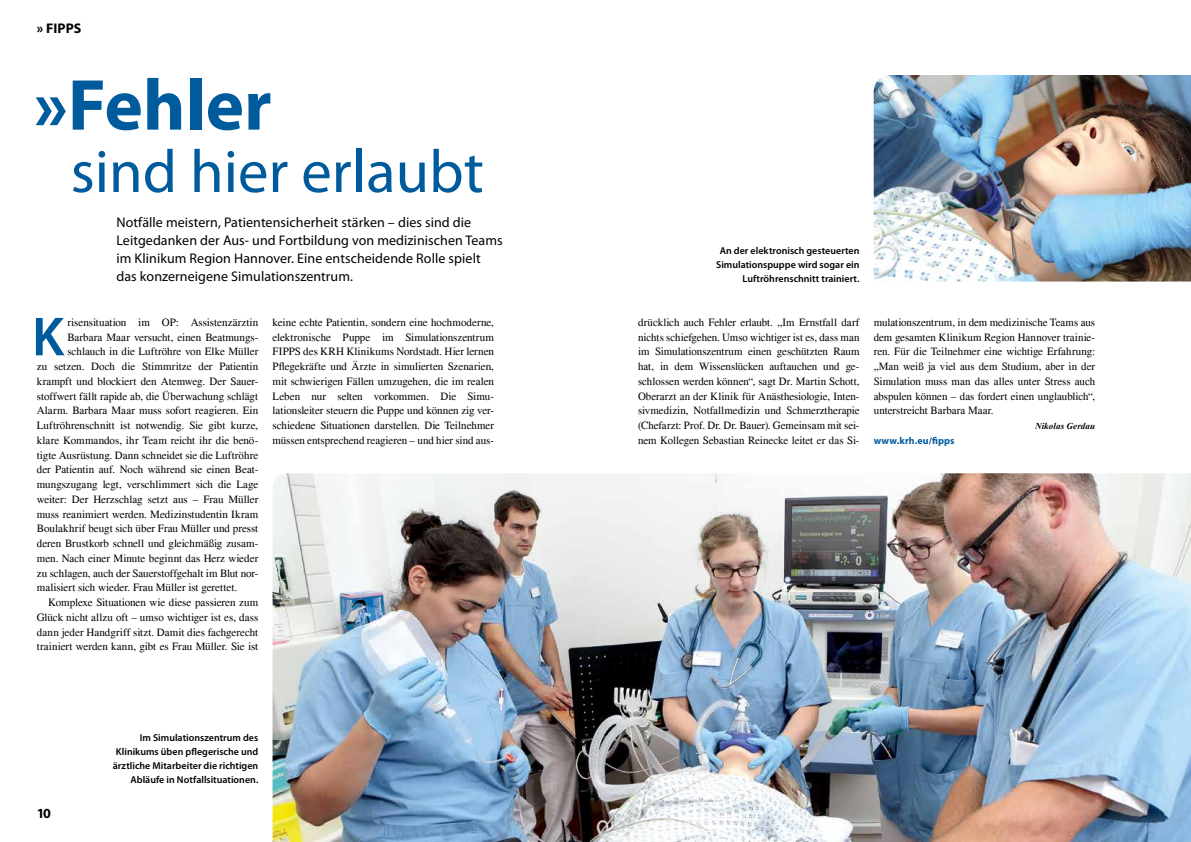
<style>
.page{position:relative;width:1191px;height:842px;background:#fff}
.page>*{position:absolute;margin:0;border:0;box-sizing:border-box;transform-origin:0 0}
.t1{font:700 72.8px "Myriad Pro";color:#005b9d}
.t2{font:60.8px "Myriad Pro";color:#005b9d}
.t3{font:600 55.4px "Myriad Pro";color:#005b9d}
.t4{font:14px/18px "Myriad Pro";letter-spacing:.005em;color:#000}
.t5{font:700 14px "Myriad Pro";color:#000}
.t6{font:11px/14.8px "Times";color:#000;text-align:justify}
.t7{font:600 10px/14px "Myriad Pro";color:#000;text-align:right}
.t8{font:700 10px "Myriad Pro";letter-spacing:.01em;color:#005b9d}
.t9{font:italic 700 9px "Times New Roman";letter-spacing:.015em;color:#000}
</style>
<div class="page">
<img style="left:272px;top:473px;width:919px;height:369px">
<img style="left:873px;top:75px;width:318px;height:207px">
<p class="t5" style="left:37px;top:19px;width:46px">» FIPPS</p>
<h1 class="t1" style="left:34px;top:58px;width:239px">»Fehler</h1>
<h2 class="t2" style="left:71px;top:134px;width:415px">sind hier erlaubt</h2>
<p class="t4" style="left:116px;top:213px;width:387px">Notfälle meistern, Patientensicherheit stärken – dies sind die Leitgedanken der Aus- und Fortbildung von medizinischen Teams im Klinikum Region Hannover. Eine entscheidende Rolle spielt das konzerneigene Simulationszentrum.</p>
<h3 class="t3" style="left:32px;top:301px;width:34px">K</h3>
<p class="t6" style="left:67px;top:315px;width:192px">risensituation im OP: Assistenzärztin</p>
<p class="t6" style="left:67px;top:329px;width:192px">Barbara Maar versucht, einen Beatmungs-</p>
<p class="t6" style="left:67px;top:344px;width:192px">schlauch in die Luftröhre von Elke Müller</p>
<p class="t6" style="left:37px;top:359px;width:223px">zu setzen. Doch die Stimmritze der Patientin</p>
<p class="t6" style="left:37px;top:374px;width:223px">krampft und blockiert den Atemweg. Der Sauer-</p>
<p class="t6" style="left:37px;top:388px;width:223px">stoffwert fällt rapide ab, die Überwachung schlägt</p>
<p class="t6" style="left:37px;top:403px;width:223px">Alarm. Barbara Maar muss sofort reagieren. Ein</p>
<p class="t6" style="left:37px;top:418px;width:223px">Luftröhrenschnitt ist notwendig. Sie gibt kurze,</p>
<p class="t6" style="left:37px;top:433px;width:223px">klare Kommandos, ihr Team reicht ihr die benö-</p>
<p class="t6" style="left:37px;top:447px;width:223px">tigte Ausrüstung. Dann schneidet sie die Luftröhre</p>
<p class="t6" style="left:37px;top:462px;width:223px">der Patientin auf. Noch während sie einen Beat-</p>
<p class="t6" style="left:37px;top:477px;width:223px">mungszugang legt, verschlimmert sich die Lage</p>
<p class="t6" style="left:37px;top:492px;width:223px">weiter: Der Herzschlag setzt aus – Frau Müller</p>
<p class="t6" style="left:37px;top:506px;width:223px">muss reanimiert werden. Medizinstudentin Ikram</p>
<p class="t6" style="left:37px;top:521px;width:223px">Boulakhrif beugt sich über Frau Müller und presst</p>
<p class="t6" style="left:37px;top:536px;width:223px">deren Brustkorb schnell und gleichmäßig zusam-</p>
<p class="t6" style="left:37px;top:551px;width:223px">men. Nach einer Minute beginnt das Herz wieder</p>
<p class="t6" style="left:37px;top:565px;width:223px">zu schlagen, auch der Sauerstoffgehalt im Blut nor-</p>
<p class="t6" style="left:37px;top:580px;width:202px">malisiert sich wieder. Frau Müller ist gerettet.</p>
<p class="t6" style="left:48px;top:595px;width:212px">Komplexe Situationen wie diese passieren zum</p>
<p class="t6" style="left:37px;top:610px;width:223px">Glück nicht allzu oft – umso wichtiger ist es, dass</p>
<p class="t6" style="left:37px;top:624px;width:223px">dann jeder Handgriff sitzt. Damit dies fachgerecht</p>
<p class="t6" style="left:37px;top:639px;width:223px">trainiert werden kann, gibt es Frau Müller. Sie ist</p>
<p class="t6" style="left:272px;top:315px;width:223px">keine echte Patientin, sondern eine hochmoderne, elektronische Puppe im Simulationszentrum FIPPS des KRH Klinikums Nordstadt. Hier lernen Pflegekräfte und Ärzte in simulierten Szenarien, mit schwierigen Fällen umzugehen, die im realen Leben nur selten vorkommen. Die Simu&shy;lationsleiter steuern die Puppe und können zig ver&shy;schiedene Situationen darstellen. Die Teilnehmer müssen entsprechend reagieren – und hier sind aus-</p>
<p class="t5" style="left:37px;top:804px;width:16px">10</p>
<p class="t7" style="left:113px;top:730px;width:147px">Im Simulationszentrum des<br>Klinikums üben pflegerische und ärztliche Mitarbeiter die richtigen<br>Abläufe in Notfallsituationen.</p>
<p class="t7" style="left:716px;top:243px;width:145px">An der elektronisch gesteuerten<br>Simulationspuppe wird sogar ein<br>Luftröhrenschnitt trainiert.</p>
<p class="t6" style="left:638px;top:315px;width:223px">drücklich auch Fehler erlaubt. „Im Ernstfall darf nichts schiefgehen. Umso wichtiger ist es, dass man im Simulationszentrum einen geschützten Raum hat, in dem Wissenslücken auftauchen und ge&shy;schlossen werden können“, sagt Dr. Martin Schott, Oberarzt an der Klinik für Anästhesiologie, Inten&shy;sivmedizin, Notfallmedizin und Schmerztherapie (Chefarzt: Prof. Dr. Dr. Bauer). Gemeinsam mit sei&shy;nem Kollegen Sebastian Reinecke leitet er das Si-</p>
<p class="t6" style="left:873px;top:315px;width:223px">mulationszentrum, in dem medizinische Teams aus dem gesamten Klinikum Region Hannover trainie&shy;ren. Für die Teilnehmer eine wichtige Erfahrung: „Man weiß ja viel aus dem Studium, aber in der Simulation muss man das alles unter Stress auch abspulen können – das fordert einen unglaublich“, unterstreicht Barbara Maar.</p>
<p class="t9" style="left:1035px;top:420px;width:62px">Nikolas Gerdau</p>
<p class="t8" style="left:873px;top:434px;width:82px">www.krh.eu/fipps</p>
</div>
